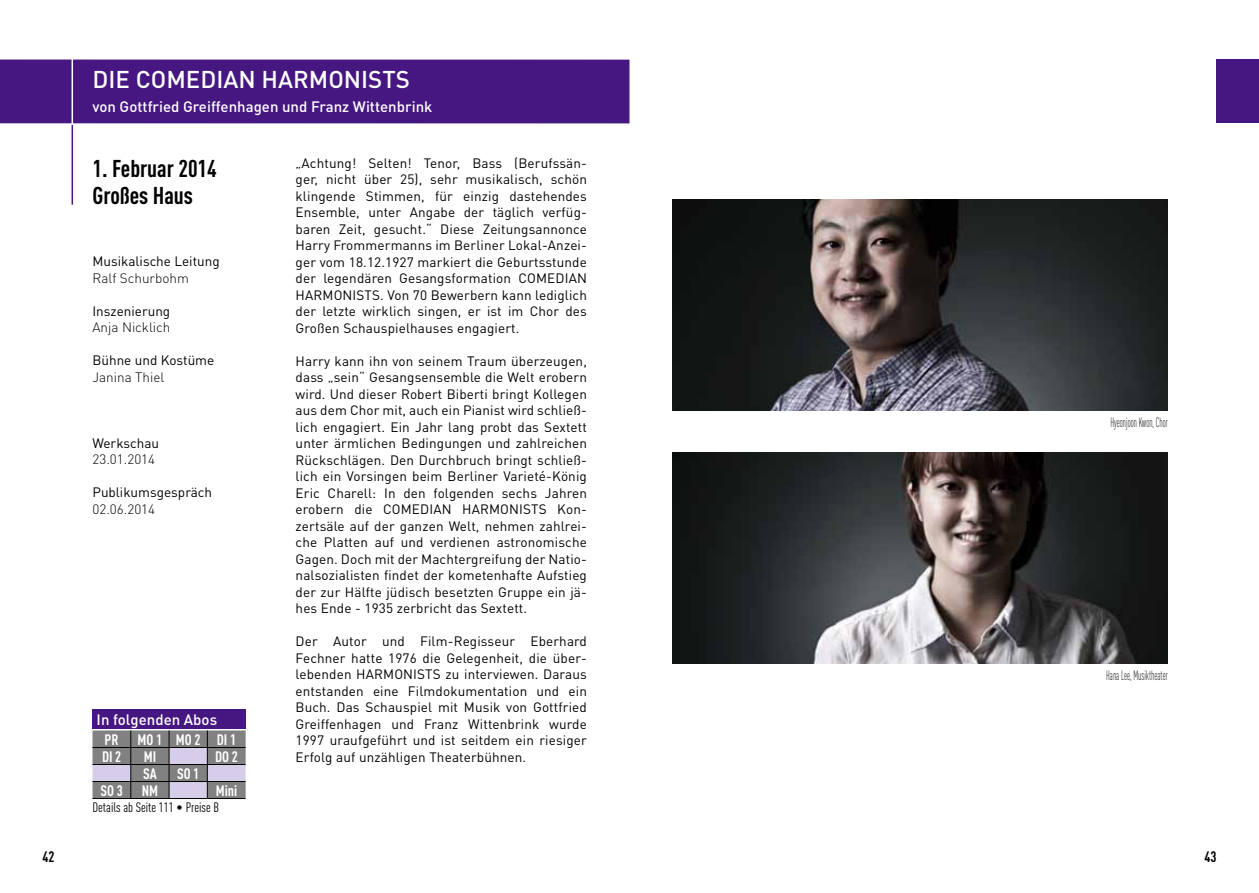
<style>
.page{position:relative;width:1259px;height:893px;background:#fff}
.page>*{position:absolute;margin:0;border:0;box-sizing:border-box;transform-origin:0 0}
.t1{font:700 condensed 24px/27px "DIN Pro";color:#000}
.t2{font:500 24px "DIN Pro";color:#fff}
.t3{font:500 15px "DIN Pro";color:#fff}
.t4{font:700 condensed 15px "DIN Pro";color:#fff}
.t5{font:700 condensed 15px "DIN Pro";color:#000}
.t6{font:13.5px/16.5px "DIN Pro";letter-spacing:.01em;color:#000;text-align:justify}
.t7{font:300 13.5px "DIN Pro";color:#000}
.t8{font:300 condensed 13.5px "DIN Pro";color:#000;scale:.67 1}
.t9{font:condensed 13.5px "DIN Pro";color:#000}
.s1{font-weight:500;font-stretch:normal}
</style>
<div class="page">
<div style="left:0;top:60px;width:629px;height:63px;background:#461681"></div>
<hr style="left:72px;top:55px;width:1px;height:69px;background:#fff">
<hr style="left:72px;top:125px;width:1px;height:80px;background:#461681">
<div style="left:1216px;top:60px;width:42px;height:63px;background:#461681"></div>
<div style="left:92px;top:709px;width:154px;height:19px;background:#461681"></div>
<svg style="left:92px;top:730px;width:154px;height:68px;background:#8e8c92"></svg>
<hr style="left:207px;top:781px;width:39px;height:1px;background:#000">
<hr style="left:92px;top:798px;width:39px;height:1px;background:#000">
<hr style="left:131px;top:798px;width:38px;height:1px;background:#000">
<hr style="left:169px;top:798px;width:38px;height:1px;background:#000">
<hr style="left:207px;top:798px;width:39px;height:1px;background:#000">
<img style="left:672px;top:200px;width:495px;height:210px">
<img style="left:672px;top:453px;width:495px;height:210px">
<h1 class="t2" style="left:92px;top:63px;width:319px">DIE COMEDIAN HARMONISTS</h1>
<p class="t3" style="left:92px;top:96px;width:341px">von Gottfried Greiffenhagen und Franz Wittenbrink</p>
<p class="t3" style="left:275px;top:101px;width:303px">Patrick Barlow - Deutsch von Bernd Weitmar</p>
<h1 class="t1" style="left:92px;top:155px;width:126px">1. Februar 2014<br>Großes Haus</h1>
<p class="t6" style="left:92px;top:253px;width:129px">Musikalische Leitung</p>
<p class="t7" style="left:92px;top:269px;width:98px">Ralf Schurbohm</p>
<p class="t6" style="left:92px;top:302px;width:79px">Inszenierung</p>
<p class="t7" style="left:92px;top:318px;width:79px">Anja Nicklich</p>
<p class="t6" style="left:92px;top:352px;width:123px">Bühne und Kostüme</p>
<p class="t7" style="left:92px;top:368px;width:73px">Janina Thiel</p>
<p class="t6" style="left:92px;top:434px;width:68px">Werkschau</p>
<p class="t7" style="left:92px;top:450px;width:64px">23.01.2014</p>
<p class="t6" style="left:92px;top:484px;width:121px">Publikumsgespräch</p>
<p class="t7" style="left:92px;top:500px;width:64px">02.06.2014</p>
<p class="t3" style="left:97px;top:709px;width:122px">In folgenden Abos</p>
<p class="t4" style="left:105px;top:730px;width:16px">PR</p>
<p class="t4" style="left:138px;top:730px;width:100px">MO 1 MO 2 DI 1</p>
<p class="t4" style="left:102px;top:747px;width:21px">DI 2</p>
<p class="t4" style="left:144px;top:747px;width:14px">MI</p>
<p class="t4" style="left:215px;top:747px;width:24px">DO 2</p>
<p class="t4" style="left:143px;top:764px;width:15px">SA</p>
<p class="t4" style="left:177px;top:764px;width:24px">SO 1</p>
<p class="t4" style="left:100px;top:781px;width:24px">SO 3</p>
<p class="t4" style="left:142px;top:781px;width:18px">NM</p>
<p class="t4" style="left:216px;top:781px;width:23px">Mini</p>
<p class="t9" style="left:92px;top:800px;width:128px">Details ab Seite 111 <span class="s1">•</span> Preise B</p>
<p class="t6" style="left:296px;top:154px;width:293px">„Achtung! Selten! Tenor, Bass (Berufssän&shy;ger, nicht über 25), sehr musikalisch, schön klingende Stimmen, für einzig dastehendes Ensemble, unter Angabe der täglich verfüg&shy;baren Zeit, gesucht.“ Diese Zeitungsannonce Harry Frommermanns im Berliner Lokal-Anzei&shy;ger vom 18.12.1927 markiert die Geburtsstunde der legendären Gesangsformation COMEDIAN HARMONISTS. Von 70 Bewerbern kann lediglich der letzte wirklich singen, er ist im Chor des Großen Schauspielhauses engagiert.</p>
<p class="t6" style="left:296px;top:352px;width:293px">Harry kann ihn von seinem Traum überzeugen, dass „sein“ Gesangsensemble die Welt erobern wird. Und dieser Robert Biberti bringt Kollegen aus dem Chor mit, auch ein Pianist wird schließ&shy;lich engagiert. Ein Jahr lang probt das Sextett unter ärmlichen Bedingungen und zahlreichen Rückschlägen. Den Durchbruch bringt schließ&shy;lich ein Vorsingen beim Berliner Varieté-König Eric Charell: In den folgenden sechs Jahren erobern die COMEDIAN HARMONISTS Kon&shy;zertsäle auf der ganzen Welt, nehmen zahlrei&shy;che Platten auf und verdienen astronomische Gagen. Doch mit der Machtergreifung der Natio&shy;nalsozialisten findet der kometenhafte Aufstieg der zur Hälfte jüdisch besetzten Gruppe ein jä&shy;hes Ende - 1935 zerbricht das Sextett.</p>
<p class="t6" style="left:296px;top:632px;width:293px">Der Autor und Film-Regisseur Eberhard Fechner hatte 1976 die Gelegenheit, die über&shy;lebenden HARMONISTS zu interviewen. Daraus entstanden eine Filmdokumentation und ein Buch. Das Schauspiel mit Musik von Gottfried Greiffenhagen und Franz Wittenbrink wurde 1997 uraufgeführt und ist seitdem ein riesiger Erfolg auf unzähligen Theaterbühnen.</p>
<p class="t8" style="left:1110px;top:415px;width:87px">Hyeonjoon Kwon, Chor</p>
<p class="t8" style="left:1106px;top:668px;width:93px">Hana Lee, Musiktheater</p>
<p class="t5" style="left:43px;top:847px;width:14px">42</p>
<p class="t5" style="left:1204px;top:847px;width:14px">43</p>
</div>
